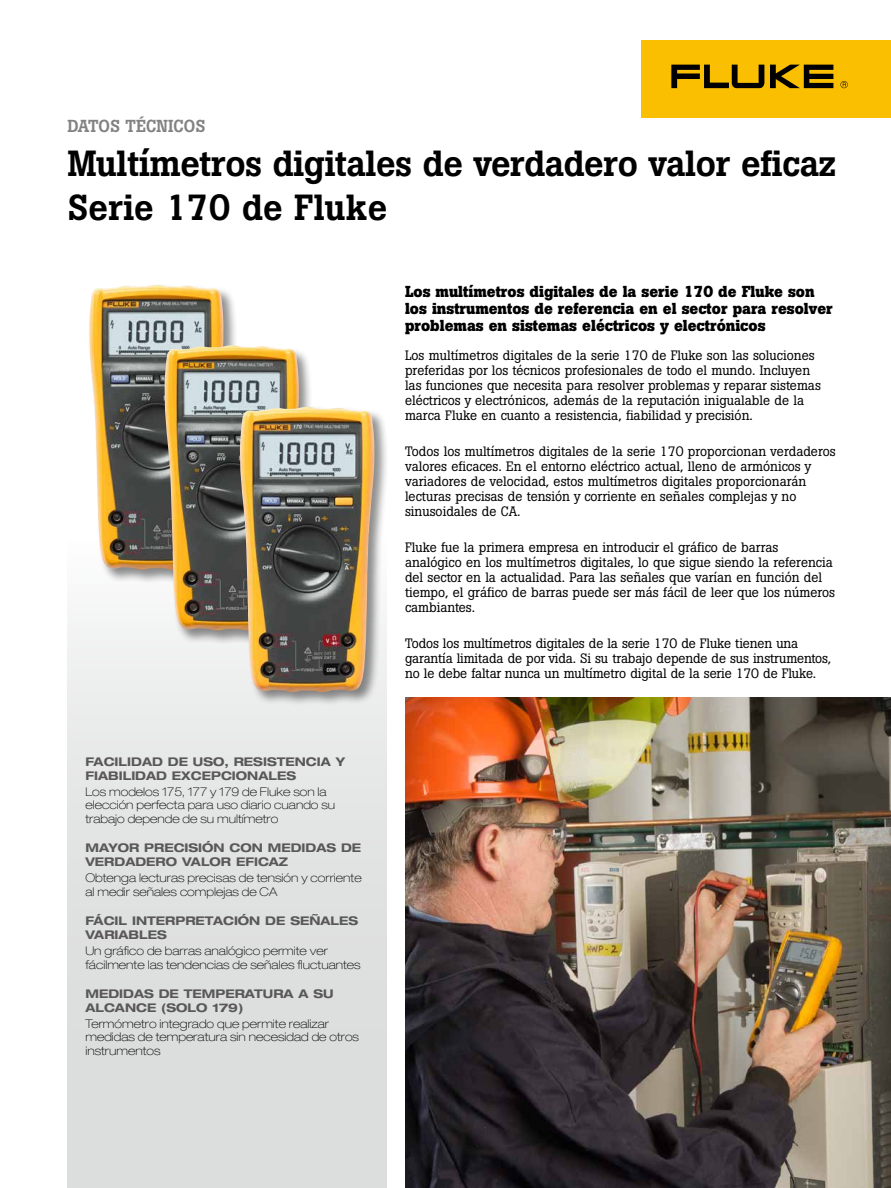
<style>
.page{position:relative;width:891px;height:1188px;background:#fff}
.page>*{position:absolute;margin:0;border:0;box-sizing:border-box;transform-origin:0 0}
.t1{font:500 36px/44.2px "Boton Pro";letter-spacing:-.015em;color:#000}
.t2{font:500 17.25px "Boton Pro";color:#828282}
.t3{font:700 15.75px/17.2px "Boton Pro";color:#000}
.t4{font:13.5px/15px "Boton Pro";color:#000}
.t5{font:100 expanded 12px/13.5px "Helvetica Neue LT Pro";color:#000}
.t6{font:700 expanded 12px/13.5px "Helvetica Neue LT Pro";color:#595757}
</style>
<div class="page">
<div style="left:68px;top:540px;width:319px;height:648px;background:#dcdddd"></div>
<div style="left:88px;top:283px;width:150px;height:301px;background:#000;opacity:.45"></div>
<img style="left:89px;top:284px;width:135px;height:287px">
<div style="left:641px;top:40px;width:250px;height:78px;background:#fabf00"></div>
<svg style="left:671px;top:65px;width:162px;height:23px"></svg>
<svg style="left:840px;top:81px;width:8px;height:7px"></svg>
<div style="left:163px;top:344px;width:150px;height:301px;background:#000;opacity:.45"></div>
<img style="left:164px;top:345px;width:135px;height:287px">
<div style="left:238px;top:405px;width:151px;height:302px;background:#000;opacity:.45"></div>
<img style="left:240px;top:407px;width:135px;height:286px">
<img style="left:405px;top:698px;width:486px;height:490px">
<p class="t2" style="left:68px;top:115px;width:139px">DATOS TÉCNICOS</p>
<h1 class="t1" style="left:68px;top:141px;width:771px">Multímetros digitales de verdadero valor eficaz<br>Serie 170 de Fluke</h1>
<p class="t6" style="left:85px;top:755px;width:261px">FACILIDAD DE USO, RESISTENCIA Y<br>FIABILIDAD EXCEPCIONALES</p>
<p class="t5" style="left:85px;top:785px;width:251px">Los modelos 175, 177 y 179 de Fluke son la elección perfecta para uso diario cuando su trabajo depende de su multímetro</p>
<p class="t6" style="left:85px;top:841px;width:277px">MAYOR PRECISIÓN CON MEDIDAS DE<br>VERDADERO VALOR EFICAZ</p>
<p class="t5" style="left:85px;top:871px;width:278px">Obtenga lecturas precisas de tensión y corriente al medir señales complejas de CA</p>
<p class="t6" style="left:85px;top:914px;width:274px">FÁCIL INTERPRETACIÓN DE SEÑALES<br>VARIABLES</p>
<p class="t5" style="left:85px;top:944px;width:277px">Un gráfico de barras analógico permite ver fácilmente las tendencias de señales fluctuantes</p>
<p class="t6" style="left:85px;top:987px;width:250px">MEDIDAS DE TEMPERATURA A SU<br>ALCANCE (SOLO 179)</p>
<p class="t5" style="left:85px;top:1017px;width:275px">Termómetro integrado que permite realizar medidas de temperatura sin necesidad de otros instrumentos</p>
<p class="t3" style="left:405px;top:283px;width:429px">Los multímetros digitales de la serie 170 de Fluke son los instrumentos de referencia en el sector para resolver problemas en sistemas eléctricos y electrónicos</p>
<p class="t4" style="left:405px;top:348px;width:417px">Los multímetros digitales de la serie 170 de Fluke son las soluciones preferidas por los técnicos profesionales de todo el mundo. Incluyen las funciones que necesita para resolver problemas y reparar sistemas eléctricos y electrónicos, además de la reputación inigualable de la marca Fluke en cuanto a resistencia, fiabilidad y precisión.</p>
<p class="t4" style="left:405px;top:444px;width:432px">Todos los multímetros digitales de la serie 170 proporcionan verdaderos valores eficaces. En el entorno eléctrico actual, lleno de armónicos y variadores de velocidad, estos multímetros digitales proporcionarán lecturas precisas de tensión y corriente en señales complejas y no sinusoidales de CA.</p>
<p class="t4" style="left:405px;top:540px;width:432px">Fluke fue la primera empresa en introducir el gráfico de barras analógico en los multímetros digitales, lo que sigue siendo la referencia del sector en la actualidad. Para las señales que varían en función del tiempo, el gráfico de barras puede ser más fácil de leer que los números cambiantes.</p>
<p class="t4" style="left:405px;top:636px;width:428px">Todos los multímetros digitales de la serie 170 de Fluke tienen una garantía limitada de por vida. Si su trabajo depende de sus instrumentos, no le debe faltar nunca un multímetro digital de la serie 170 de Fluke.</p>
</div>
